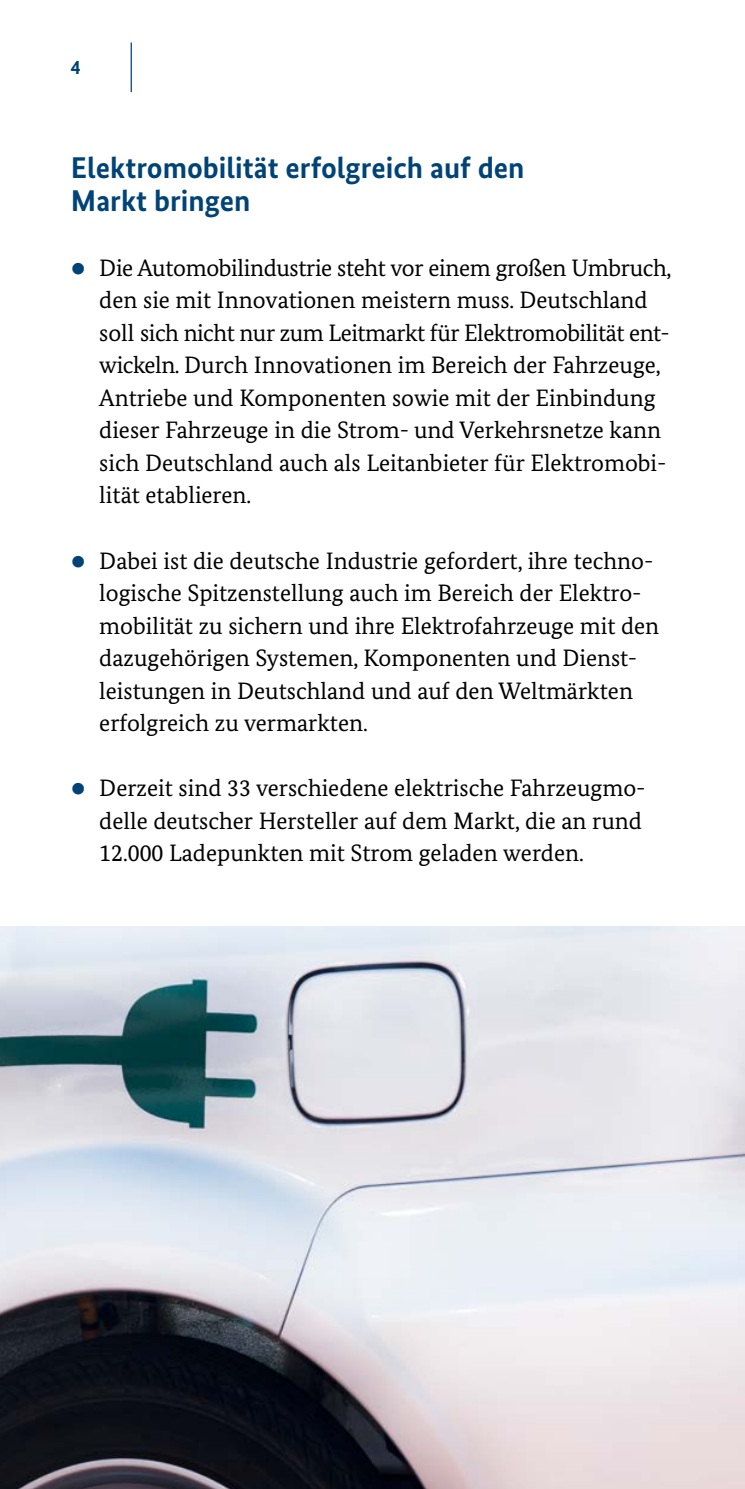
<style>
.page{position:relative;width:745px;height:1489px;background:#fff}
.page>*{position:absolute;margin:0;border:0;box-sizing:border-box;transform-origin:0 0}
.t1{font:700 30px/32.5px "Bundes Sans";color:#004377}
.t2{font:23.75px/32.5px "Bundes Serif";color:#000}
.t3{font:700 20px "Bundes Sans";color:#004377}
.s1{color:#004377}
</style>
<div class="page">
<img style="left:0;top:926px;width:744px;height:562px">
<hr style="left:130px;top:43px;width:2px;height:49px;background:#004377">
<p class="t3" style="left:71px;top:55px;width:11px">4</p>
<h3 class="t1" style="left:71px;top:151px;width:455px">Elektromobilität erfolgreich auf den<br>Markt bringen</h3>
<p class="t2" style="left:99px;top:251px;width:573px;text-indent:-28px"><span class="s1">•</span> Die Automobilindustrie steht vor einem großen Umbruch, den sie mit Innovationen meistern muss. Deutschland soll sich nicht nur zum Leitmarkt für Elektromobilität ent&shy;wickeln. Durch Innovationen im Bereich der Fahrzeuge, Antriebe und Komponenten sowie mit der Einbindung dieser Fahrzeuge in die Strom- und Verkehrsnetze kann sich Deutschland auch als Leitanbieter für Elektromobi&shy;lität etablieren.</p>
<p class="t2" style="left:99px;top:544px;width:561px;text-indent:-28px"><span class="s1">•</span> Dabei ist die deutsche Industrie gefordert, ihre techno&shy;logische Spitzenstellung auch im Bereich der Elektro&shy;mobilität zu sichern und ihre Elektrofahrzeuge mit den dazugehörigen Systemen, Komponenten und Dienst&shy;leistungen in Deutschland und auf den Weltmärkten erfolgreich zu vermarkten.</p>
<p class="t2" style="left:99px;top:771px;width:547px;text-indent:-28px"><span class="s1">•</span> Derzeit sind 33 verschiedene elektrische Fahrzeugmo&shy;delle deutscher Hersteller auf dem Markt, die an rund<br>12.000 Ladepunkten mit Strom geladen werden.</p>
</div>
